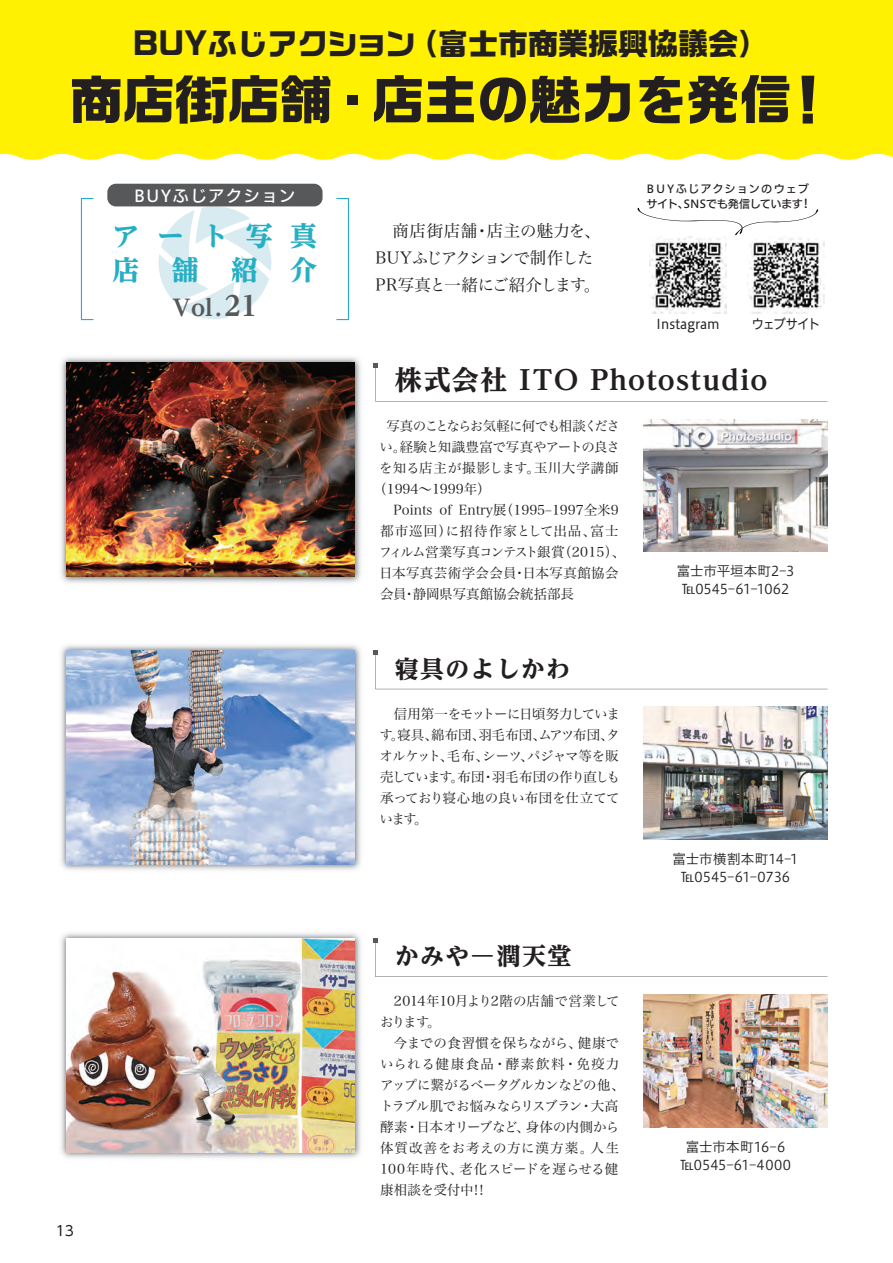
<style>
.page{position:relative;width:893px;height:1263px;background:#fff}
.page>*{position:absolute;margin:0;border:0;box-sizing:border-box;transform-origin:0 0}
.t1{font:52.5px "Ro G San Srf Std Bd 90 pv RKSJ H";color:#231f20}
.t2{font:30px "Ro G San Srf Std Bd 90 pv RKSJ H";color:#231f20}
.t3{font:27px "UD Reimin Pro Heavy 90 pv RKSJ H";letter-spacing:.04em;color:#231f20}
.t4{font:27px/34.5px "UD Reimin Pro Heavy 90 pv RKSJ H";letter-spacing:.645em;color:#26afc4}
.t5{font:24px "UD Reimin Pro Heavy 90 pv RKSJ H";letter-spacing:.05em;color:#231f20}
.t6{font:22.5px "UD Reimin Pro Heavy 90 pv RKSJ H";color:#57585a}
.t7{font:16.5px/27px "Hira Min Std N W3 90 pv RKSJ H";letter-spacing:-.005em;color:#231f20}
.t8{font:16.5px "Hiragino UD Sans F Std N W5 90 pv RKSJ H";letter-spacing:.075em;color:#fff}
.t9{font:13.8px "UD Shin M Go Pro";color:#231f20}
.t10{font:13.5px/21px "Hira Min Std N W3 90 pv RKSJ H";color:#231f20}
.t11{font:13.5px/18px "Hiragino UD Sans F Std N W3 90 pv RKSJ H";color:#231f20;text-align:center}
.t12{font:13.5px "Hira Min Std N W3 90 pv RKSJ H";letter-spacing:-.055em;color:#231f20}
.t13{font:13.5px "Hira Min Std N W3 90 pv RKSJ H";letter-spacing:-.105em;color:#231f20}
.t14{font:13.5px "Hira Min Std N W3 90 pv RKSJ H";letter-spacing:-.035em;color:#231f20}
.t15{font:13.5px "Hira Min Std N W3 90 pv RKSJ H";letter-spacing:.045em;color:#231f20}
.t16{font:13.5px "Hira Min Std N W3 90 pv RKSJ H";letter-spacing:.085em;color:#231f20}
.t17{font:13.5px "Hira Min Std N W3 90 pv RKSJ H";letter-spacing:.03em;color:#231f20}
.t18{font:13.5px "Hiragino UD Sans F Std N W4 90 pv RKSJ H";color:#231f20;scale:.95 1}
.t19{font:13.5px "Hiragino UD Sans F Std N W4 90 pv RKSJ H";color:#231f20;scale:.9 1}
.t20{font:11.25px/15px "Hiragino UD Sans F Std N W5 90 pv RKSJ H";letter-spacing:.035em;color:#231f20}
.s1{font-size:27px}
.s2{font-size:12.3px}
.s3{font-family:"UD Reimin Pro Medium 90 pv RKSJ H"}
</style>
<div class="page">
<div style="left:0;top:0;width:893px;height:160px;background:#fff101"></div>
<svg style="left:159px;top:206px;width:112px;height:113px"></svg>
<svg style="left:81px;top:198px;width:13px;height:122px"></svg>
<svg style="left:336px;top:198px;width:13px;height:122px"></svg>
<div style="left:107px;top:184px;width:216px;height:22px;background:#57585a;border-radius:9px"></div>
<img style="left:650px;top:237px;width:76px;height:76px">
<img style="left:747px;top:238px;width:77px;height:75px">
<svg style="left:638px;top:208px;width:180px;height:27px"></svg>
<svg style="left:373px;top:938px;width:454px;height:39px"></svg>
<img style="left:644px;top:994px;width:183px;height:133px">
<img style="left:61px;top:933px;width:300px;height:225px">
<img style="left:67px;top:938px;width:288px;height:214px">
<img style="left:61px;top:357px;width:300px;height:226px">
<img style="left:67px;top:363px;width:288px;height:214px">
<img style="left:644px;top:419px;width:183px;height:133px">
<img style="left:61px;top:645px;width:300px;height:225px">
<img style="left:67px;top:650px;width:288px;height:214px">
<img style="left:644px;top:707px;width:183px;height:133px">
<svg style="left:373px;top:650px;width:454px;height:39px"></svg>
<p class="t2" style="left:133px;top:23px;width:637px">BUYふじアクション（富士市商業振興協議会）</p>
<p class="t1" style="left:70px;top:63px;width:765px">商店街店舗・店主の魅力を発信！</p>
<p class="t8" style="left:134px;top:183px;width:163px">BUYふじアクション</p>
<p class="t4" style="left:113px;top:218px;width:206px">アート写真店舗紹介</p>
<p class="t6" style="left:172px;top:289px;width:87px">Vol.<span class="s1">21</span></p>
<p class="t9" style="left:56px;top:1219px;width:20px">13</p>
<p class="t7" style="left:375px;top:217px;width:227px">　商店街店舗・店主の魅力を、<br>BUYふじアクションで制作した<br>PR写真と一緒にご紹介します。</p>
<p class="t20" style="left:646px;top:180px;width:164px">BUYふじアクションのウェブサイト、SNSでも発信しています<span class="s2">!</span></p>
<p class="t18" style="left:656px;top:314px;width:69px">Instagram</p>
<p class="t19" style="left:752px;top:314px;width:77px">ウェブサイト</p>
<p class="t3" style="left:395px;top:358px;width:374px">株式会社 ITO Photostudio</p>
<p class="t13" style="left:386px;top:416px;width:235px">写真のことならお気軽に何でも相談くださ</p>
<p class="t14" style="left:379px;top:437px;width:242px">い。経験と知識豊富で写真やアートの良さ</p>
<p class="t15" style="left:379px;top:458px;width:241px">を知る店主が撮影します。玉川大学講師</p>
<p class="t10" style="left:373px;top:478px;width:119px">（1994～1999年）</p>
<p class="t10" style="left:380px;top:499px;width:240px">　Points of Entry展（1995-1997全米9</p>
<p class="t16" style="left:380px;top:521px;width:240px">都市巡回）に招待作家として出品、富士</p>
<p class="t12" style="left:379px;top:542px;width:248px">フィルム営業写真コンテスト銀賞（2015）、</p>
<p class="t17" style="left:379px;top:563px;width:241px">日本写真芸術学会会員・日本写真館協会</p>
<p class="t10" style="left:380px;top:583px;width:196px">会員・静岡県写真館協会統括部長</p>
<p class="t11" style="left:677px;top:561px;width:119px">富士市平垣本町2-3 ℡0545-61-1062</p>
<p class="t5" style="left:395px;top:649px;width:177px">寝具のよしかわ</p>
<p class="t10" style="left:379px;top:703px;width:242px;text-align:justify">　信用第一をモットーに日頃努力しています。寝具、綿布団、羽毛布団、ムアツ布団、タオルケット、毛布、シーツ、パジャマ等を販売しています。布団・羽毛布団の作り直しも承っており寝心地の良い布団を仕立てています。</p>
<p class="t5" style="left:395px;top:936px;width:178px">かみや<span class="s3">-</span>潤天堂</p>
<p class="t10" style="left:380px;top:990px;width:246px">　2014年10月より2階の店舗で営業しております。<br>　今までの食習慣を保ちながら、健康でいられる健康食品・酵素飲料・免疫力アップに繋がるベータグルカンなどの他、トラブル肌でお悩みならリスブラン・大高酵素・日本オリーブなど、身体の内側から体質改善をお考えの方に漢方薬。人生<br>100年時代、老化スピードを遅らせる健康相談を受付中!!</p>
<p class="t11" style="left:673px;top:849px;width:127px">富士市横割本町14-1 ℡0545-61-0736</p>
<p class="t11" style="left:680px;top:1137px;width:112px">富士市本町16-6 ℡0545-61-4000</p>
</div>
